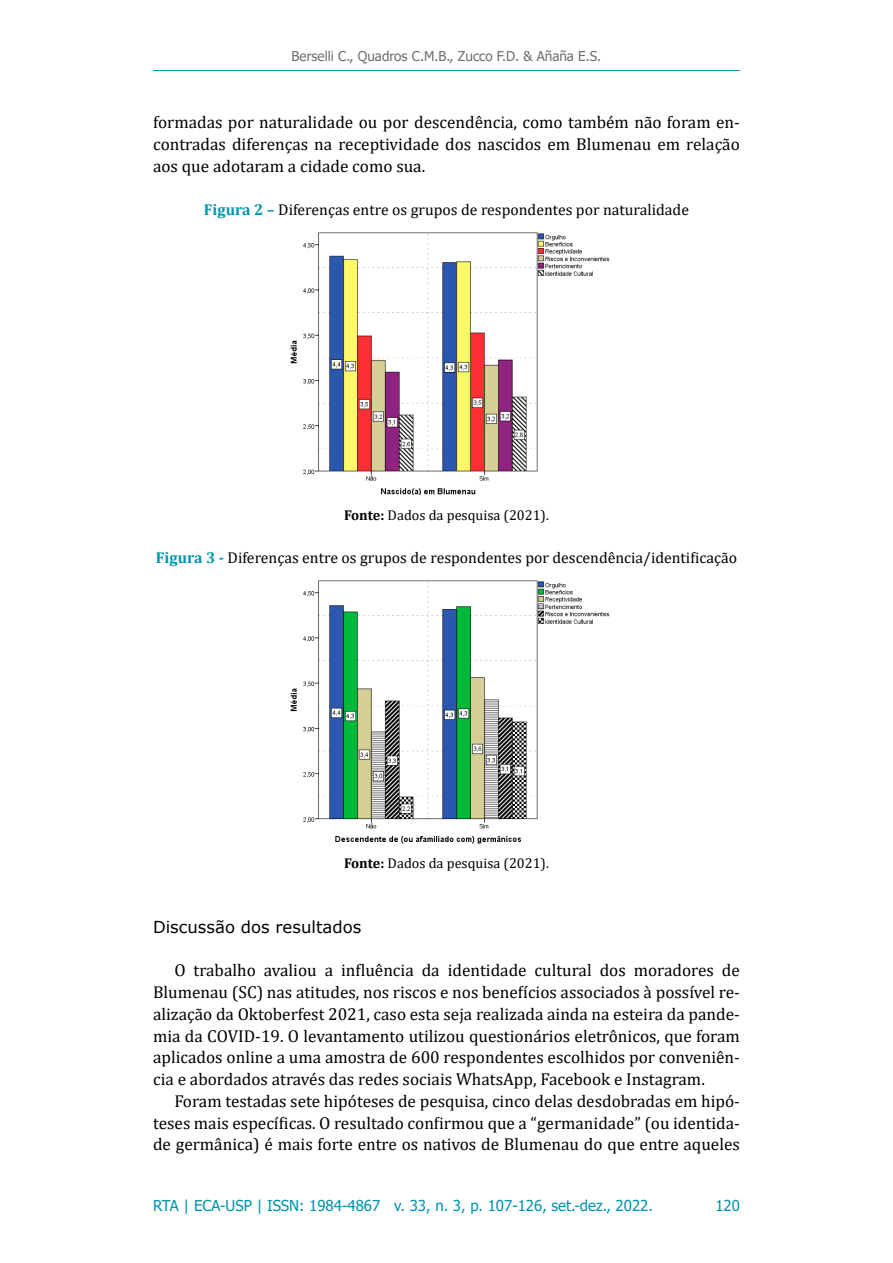
<style>
.page{position:relative;width:893px;height:1263px;background:#fff}
.page>*{position:absolute;margin:0;border:0;box-sizing:border-box;transform-origin:0 0}
.texto{font:17.25px/21.8px "Cambria";color:#000;text-align:justify}
.sub_2{font:16.5px "Verdana";color:#000}
.titulo_figura___tabela___quadro{font:15.75px "Cambria";color:#000}
.t1{font:15px "Tahoma";color:#0095ad}
.fonte_figura___tabela___quadro{font:14.25px "Cambria";color:#000}
.t2{font:13.5px "Tahoma";color:#706f6f}
.s1{font-weight:700;color:#0095ad}
.s2{font-weight:700}
</style>
<div class="page">
<hr style="left:153px;top:70px;width:587px;height:1px;background:#0095ad">
<img style="left:290px;top:232px;width:320px;height:262px">
<img style="left:290px;top:580px;width:320px;height:264px">
<p class="t2" style="left:292px;top:47px;width:311px">Berselli C., Quadros C.M.B., Zucco F.D. &amp; Añaña E.S.</p>
<p class="texto" style="left:153px;top:111px;width:588px">formadas por naturalidade ou por descendência, como também não foram en&shy;contradas diferenças na receptividade dos nascidos em Blumenau em relação aos que adotaram a cidade como sua.</p>
<p class="titulo_figura___tabela___quadro" style="left:204px;top:200px;width:487px"><span class="s1">Figura 2 –</span> Diferenças entre os grupos de respondentes por naturalidade</p>
<p class="fonte_figura___tabela___quadro" style="left:344px;top:506px;width:206px"><span class="s2">Fonte:</span> Dados da pesquisa (2021).</p>
<p class="titulo_figura___tabela___quadro" style="left:156px;top:548px;width:583px"><span class="s1">Figura 3 -</span> Diferenças entre os grupos de respondentes por descendência/identificação</p>
<p class="fonte_figura___tabela___quadro" style="left:344px;top:854px;width:206px"><span class="s2">Fonte:</span> Dados da pesquisa (2021).</p>
<p class="sub_2" style="left:153px;top:915px;width:210px">Discussão dos resultados</p>
<p class="texto" style="left:153px;top:959px;width:588px;text-indent:21px">O trabalho avaliou a influência da identidade cultural dos moradores de Blumenau (SC) nas atitudes, nos riscos e nos benefícios associados à possível re&shy;alização da Oktoberfest 2021, caso esta seja realizada ainda na esteira da pande&shy;mia da COVID-19. O levantamento utilizou questionários eletrônicos, que foram aplicados online a uma amostra de 600 respondentes escolhidos por conveniên&shy;cia e abordados através das redes sociais WhatsApp, Facebook e Instagram.</p>
<p class="texto" style="left:153px;top:1090px;width:588px;text-indent:21px">Foram testadas sete hipóteses de pesquisa, cinco delas desdobradas em hipó&shy;teses mais específicas. O resultado confirmou que a “germanidade” (ou identida&shy;de germânica) é mais forte entre os nativos de Blumenau do que entre aqueles</p>
<p class="t1" style="left:153px;top:1196px;width:501px">RTA | ECA-USP | ISSN: 1984-4867 v. 33, n. 3, p. 107-126, set.-dez., 2022.</p>
<p class="t1" style="left:715px;top:1196px;width:26px">120</p>
</div>
